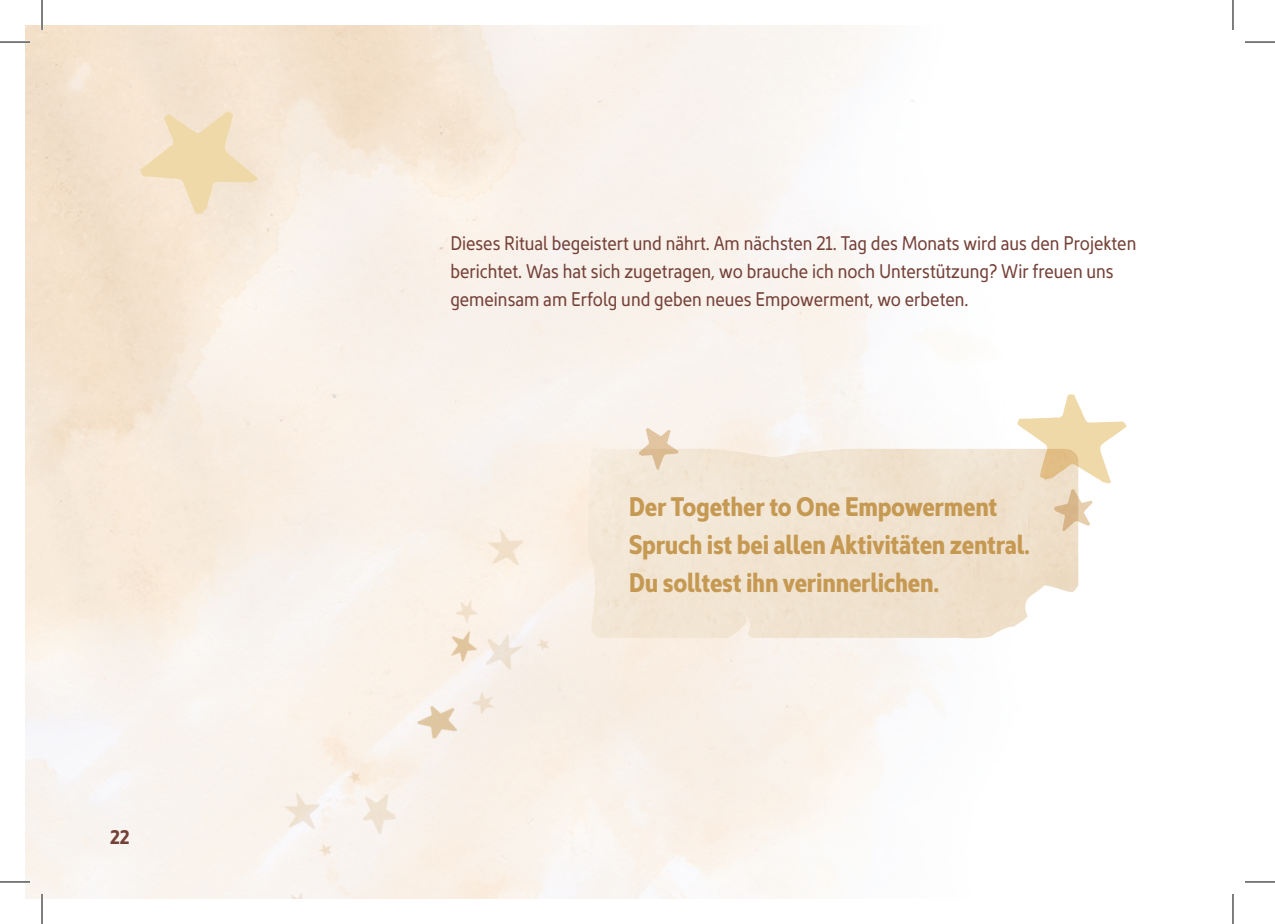
<style>
.page{position:relative;width:1275px;height:924px;background:#fff}
.page>*{position:absolute;margin:0;border:0;box-sizing:border-box;transform-origin:0 0}
.t1{font:27.2px/38px "Kyrial Sans Pro Bold Cond";letter-spacing:-.01em;color:#c69953}
.t2{font:20px/28px "Kyrial Sans Pro Regular Cond";color:#744037}
.t3{font:20px "Kyrial Sans Pro Bold Cond";color:#744037}
</style>
<div class="page">
<img style="left:275px;top:784px;width:54px;height:53px">
<img style="left:478px;top:520px;width:55px;height:54px">
<img style="left:476px;top:624px;width:53px;height:54px">
<img style="left:442px;top:624px;width:42px;height:43px">
<img style="left:350px;top:784px;width:53px;height:56px">
<img style="left:409px;top:692px;width:56px;height:54px">
<img style="left:345px;top:769px;width:17px;height:16px">
<img style="left:316px;top:842px;width:17px;height:16px">
<img style="left:533px;top:636px;width:17px;height:17px">
<img style="left:280px;top:885px;width:33px;height:13px">
<img style="left:449px;top:592px;width:36px;height:36px">
<img style="left:466px;top:685px;width:35px;height:35px">
<svg style="left:140px;top:111px;width:118px;height:103px;background:#f2e0c1"></svg>
<svg style="left:1017px;top:394px;width:109px;height:89px"></svg>
<svg style="left:1054px;top:489px;width:38px;height:42px"></svg>
<svg style="left:639px;top:427px;width:39px;height:42px;background:#ebdac3"></svg>
<hr style="left:0;top:42px;width:30px;height:1px;background:#000">
<hr style="left:1245px;top:42px;width:30px;height:1px;background:#000">
<hr style="left:0;top:881px;width:30px;height:1px;background:#000">
<hr style="left:1245px;top:881px;width:30px;height:1px;background:#000">
<hr style="left:42px;top:0;width:1px;height:30px;background:#000">
<hr style="left:42px;top:893px;width:1px;height:30px;background:#000">
<hr style="left:1232px;top:0;width:1px;height:30px;background:#000">
<hr style="left:1232px;top:893px;width:1px;height:30px;background:#000">
<p class="t3" style="left:110px;top:822px;width:21px">22</p>
<p class="t2" style="left:450px;top:228px;width:687px">Dieses Ritual begeistert und nährt. Am nächsten 21. Tag des Monats wird aus den Projekten berichtet. Was hat sich zugetragen, wo brauche ich noch Unterstützung? Wir freuen uns gemeinsam am Erfolg und geben neues Empowerment, wo erbeten.</p>
<h1 class="t1" style="left:629px;top:485px;width:403px">Der Together to One Empowerment<br>Spruch ist bei allen Aktivitäten zentral.<br>Du solltest ihn verinnerlichen.</h1>
</div>
